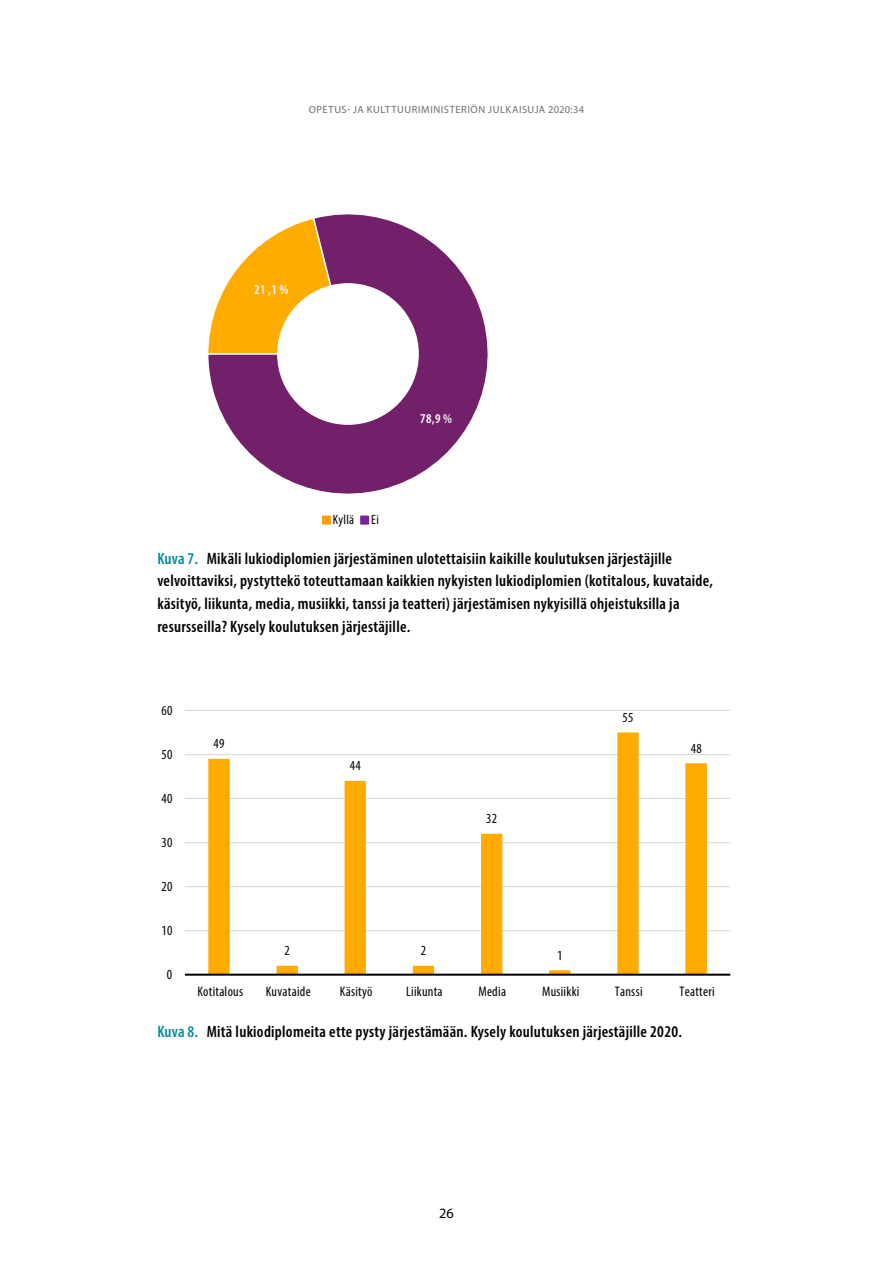
<style>
.page{position:relative;width:893px;height:1263px;background:#fff}
.page>*{position:absolute;margin:0;border:0;box-sizing:border-box;transform-origin:0 0}
._00_kuvion_otsikko{font:600 condensed 16.5px/22.5px "Myriad Pro";letter-spacing:.015em;color:#000}
.t1{font:14.25px "Myriad Pro";color:#000}
.t2{font:condensed 13.95px "Myriad Pro";letter-spacing:.02em;color:#000}
.t3{font:600 condensed 13.5px "Myriad Pro";color:#fff}
.t4{font:condensed 13.5px "Myriad Pro";letter-spacing:.02em;color:#000}
.t5{font:10.5px "Myriad Pro";letter-spacing:.055em;color:#6e6e6d}
.s1{color:#008a9c}
</style>
<div class="page">
<svg style="left:208px;top:214px;width:280px;height:280px"></svg>
<div style="left:323px;top:516px;width:7px;height:8px;background:#ff9e00"></div>
<div style="left:322px;top:516px;width:9px;height:8px;border:1px solid #ff9e00"></div>
<div style="left:361px;top:516px;width:7px;height:8px;background:#7d209d"></div>
<div style="left:360px;top:516px;width:9px;height:8px;border:1px solid #7d209d"></div>
<hr style="left:185px;top:710px;width:545px;height:1px;background:#dadada">
<hr style="left:185px;top:754px;width:545px;height:1px;background:#dadada">
<hr style="left:185px;top:798px;width:545px;height:1px;background:#dadada">
<hr style="left:185px;top:842px;width:545px;height:1px;background:#dadada">
<hr style="left:185px;top:886px;width:545px;height:1px;background:#dadada">
<hr style="left:185px;top:930px;width:545px;height:1px;background:#dadada">
<svg style="left:208px;top:732px;width:499px;height:242px"></svg>
<hr style="left:185px;top:974px;width:545px;height:2px;background:#000">
<p class="t5" style="left:309px;top:103px;width:277px">OPETUS- JA KULTTUURIMINISTERIÖN JULKAISUJA 2020:34</p>
<p class="t3" style="left:254px;top:281px;width:36px">21 ,1 %</p>
<p class="t3" style="left:420px;top:410px;width:33px">78,9 %</p>
<p class="t4" style="left:333px;top:511px;width:23px">Kyllä</p>
<p class="t4" style="left:371px;top:511px;width:9px">Ei</p>
<h4 class="_00_kuvion_otsikko" style="left:157px;top:547px;width:557px"><span class="s1">Kuva 7.</span> Mikäli lukiodiplomien järjestäminen ulotettaisiin kaikille koulutuksen järjestäjille velvoittaviksi, pystyttekö toteuttamaan kaikkien nykyisten lukiodiplomien (kotitalous, kuvataide, käsityö, liikunta, media, musiikki, tanssi ja teatteri) järjestämisen nykyisillä ohjeistuksilla ja resursseilla? Kysely koulutuksen järjestäjille.</h4>
<p class="t2" style="left:162px;top:701px;width:12px">60</p>
<p class="t2" style="left:162px;top:745px;width:12px">50</p>
<p class="t2" style="left:162px;top:789px;width:12px">40</p>
<p class="t2" style="left:162px;top:834px;width:12px">30</p>
<p class="t2" style="left:162px;top:878px;width:12px">20</p>
<p class="t2" style="left:162px;top:922px;width:12px">10</p>
<p class="t2" style="left:167px;top:966px;width:7px">0</p>
<p class="t2" style="left:214px;top:735px;width:12px">49</p>
<p class="t2" style="left:284px;top:942px;width:7px">2</p>
<p class="t2" style="left:350px;top:757px;width:12px">44</p>
<p class="t2" style="left:421px;top:942px;width:7px">2</p>
<p class="t2" style="left:486px;top:810px;width:12px">32</p>
<p class="t2" style="left:557px;top:947px;width:7px">1</p>
<p class="t2" style="left:622px;top:709px;width:12px">55</p>
<p class="t2" style="left:691px;top:740px;width:12px">48</p>
<p class="t2" style="left:197px;top:983px;width:47px">Kotitalous</p>
<p class="t2" style="left:266px;top:983px;width:47px">Kuvataide</p>
<p class="t2" style="left:340px;top:983px;width:34px">Käsityö</p>
<p class="t2" style="left:406px;top:983px;width:38px">Liikunta</p>
<p class="t2" style="left:478px;top:983px;width:29px">Media</p>
<p class="t2" style="left:542px;top:983px;width:39px">Musiikki</p>
<p class="t2" style="left:615px;top:983px;width:29px">Tanssi</p>
<p class="t2" style="left:680px;top:983px;width:37px">Teatteri</p>
<h4 class="_00_kuvion_otsikko" style="left:157px;top:1020px;width:526px"><span class="s1">Kuva 8.</span> Mitä lukiodiplomeita ette pysty järjestämään. Kysely koulutuksen järjestäjille 2020.</h4>
<p class="t1" style="left:439px;top:1204px;width:16px">26</p>
</div>
